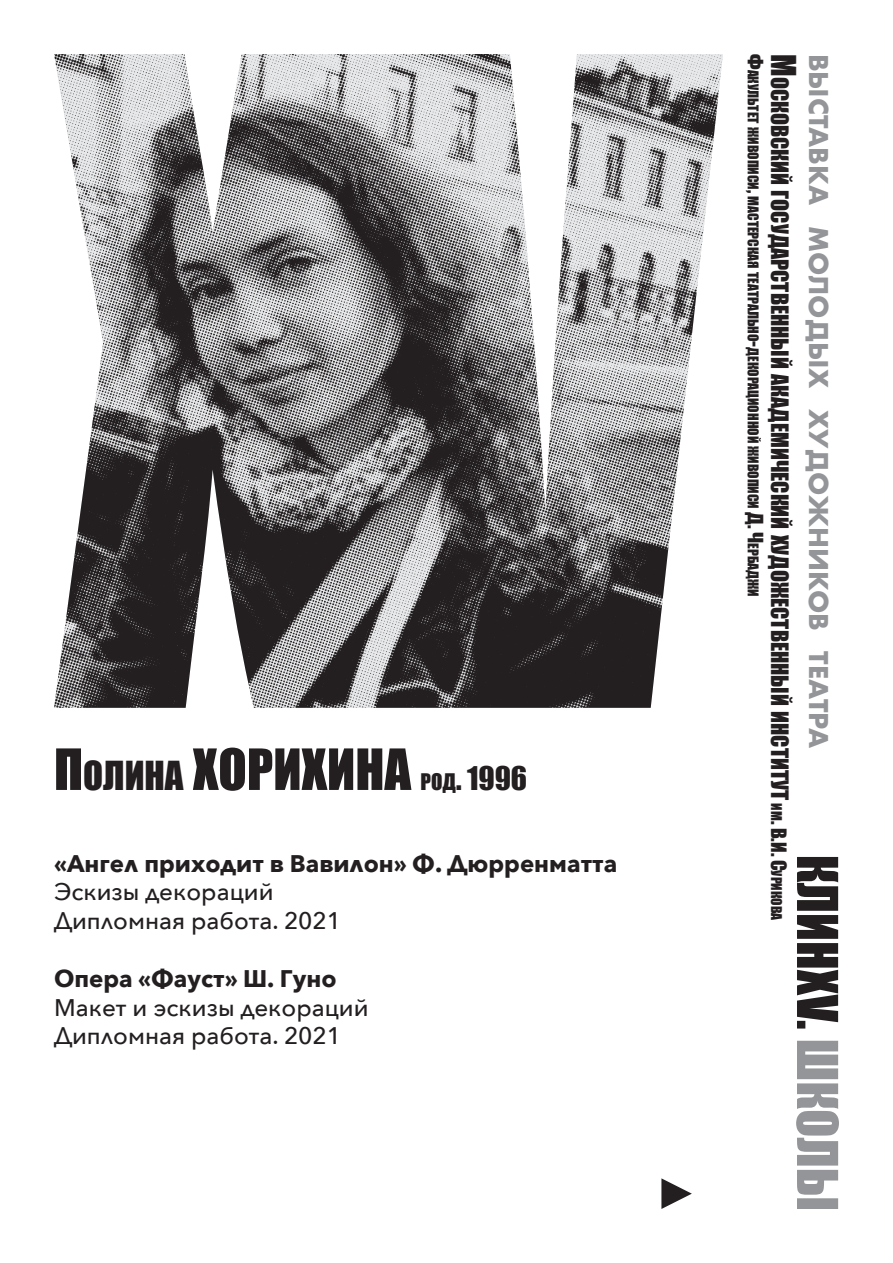
<style>
.page{position:relative;width:893px;height:1263px;background:#fff}
.page>*{position:absolute;margin:0;border:0;box-sizing:border-box;transform-origin:0 0}
.t1{font:52.5px "Impact";color:#231f20}
.t2{font:30px "Impact";color:#231f20}
.t3{font:700 25.2px "Futura";color:#939598}
.t4{font:500 24px/28.8px "Avenir Next";color:#231f20}
.t5{font:700 24px "Avenir Next";color:#231f20}
.t6{font:22.05px "Impact";color:#231f20}
.t7{font:13.65px "Impact";color:#231f20}
.s1{font-size:36.75px}
.s2{font-size:21px}
.s3{font-size:19.5px}
.s4{font-size:31.5px}
.s5{font-size:13.65px}
</style>
<div class="page">
<svg style="left:796px;top:1041px;width:43px;height:168px"></svg>
<svg style="left:797px;top:857px;width:41px;height:171px"></svg>
<img style="left:54px;top:54px;width:669px;height:654px">
<svg style="left:661px;top:1178px;width:31px;height:31px"></svg>
<h1 class="t1" style="left:54px;top:729px;width:168px">П<span class="s1">олина</span> ХОРИХИНА</h1>
<p class="t2" style="left:420px;top:755px;width:108px"><span class="s2">род</span>. 1996</p>
<p class="t5" style="left:54px;top:842px;width:565px">«Ангел приходит в Вавилон» Ф. Дюрренматта</p>
<p class="t4" style="left:54px;top:877px;width:289px">Эскизы декораций<br>Дипломная работа. 2021</p>
<p class="t5" style="left:54px;top:957px;width:284px">Опера «Фауст» Ш. Гуно</p>
<p class="t4" style="left:54px;top:992px;width:316px">Макет и эскизы декораций<br>Дипломная работа. 2021</p>
<p class="t7" style="left:764px;top:54px;width:544px;rotate:90deg"><span class="s3">Ф</span>акультет живописи<span class="s3">,</span> мастерская театрально<span class="s3">-</span>декорационной живописи <span class="s3">Д. Ч</span>ербаджи</p>
<p class="t6" style="left:797px;top:54px;width:868px;rotate:90deg"><span class="s4">М</span>осковский государственный академический художественный институт <span class="s5">им</span><span class="s3">. В.И. С</span><span class="s5">урикова</span></p>
<p class="t3" style="left:837px;top:54px;width:696px;rotate:90deg">выставка молодых художников театра</p>
</div>
